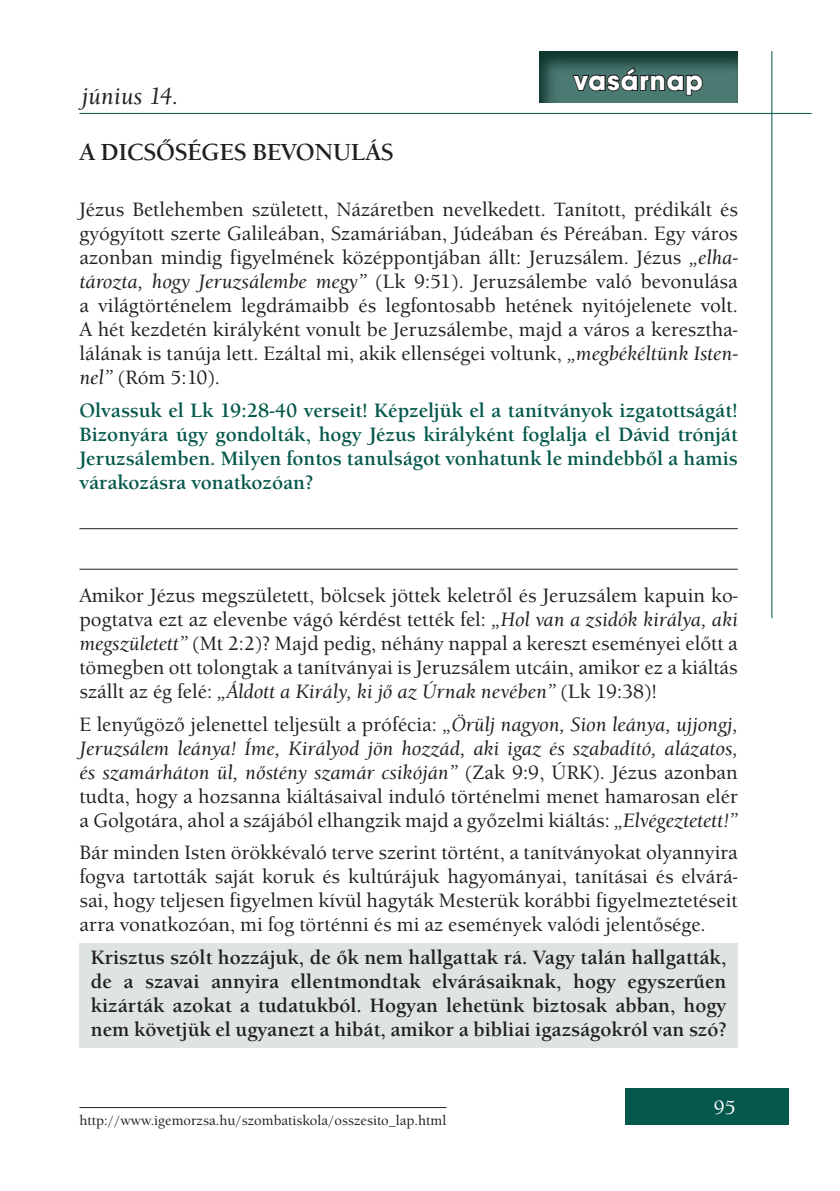
<style>
.page{position:relative;width:840px;height:1191px;background:#fff}
.page>*{position:absolute;margin:0;border:0;box-sizing:border-box;transform-origin:0 0}
.t1{font:700 28px "Avant Gar Got Itc TEE";letter-spacing:.04em;color:#fff}
.t2{font:700 24px "Berkeley Old Sty Itc TEE";color:#231f20}
.t3{font:italic 500 24px "Berkeley Old Sty Itc TEE";color:#231f20}
.t4{font:500 20px/24px "Berkeley Old Sty Itc TEE";color:#231f20;text-align:justify}
.t5{font:700 20px/24px "Berkeley Old Sty Itc TEE";color:#231f20;text-align:justify}
.t6{font:700 20px/24px "Berkeley Old Sty Itc TEE";color:#05584c;text-align:justify}
.t7{font:500 20px "Berkeley Old Sty Itc TEE";color:#fff}
.t8{font:500 14px "Berkeley Old Sty Itc TEE";color:#231f20}
.s1{font-style:italic}
</style>
<div class="page">
<div style="left:624px;top:1089px;width:164px;height:36px;background:#05584c"></div>
<hr style="left:79px;top:113px;width:732px;height:1px;background:#05584c">
<hr style="left:771px;top:51px;width:1px;height:567px;background:#05584c">
<div style="left:79px;top:943px;width:658px;height:104px;background:#dee4e3"></div>
<svg style="left:539px;top:51px;width:199px;height:52px;background:#325d56"></svg>
<svg style="left:570px;top:66px;width:134px;height:31px;background:#3d5d58"></svg>
<hr style="left:79px;top:528px;width:658px;height:1px;background:#231f20">
<hr style="left:79px;top:569px;width:658px;height:1px;background:#231f20">
<hr style="left:79px;top:1107px;width:367px;height:1px;background:#231f20">
<p class="t3" style="left:81px;top:82px;width:99px">június 14.</p>
<p class="t2" style="left:79px;top:138px;width:315px">A DICSŐSÉGES BEVONULÁS</p>
<h1 class="t1" style="left:574px;top:63px;width:130px">vasárnap</h1>
<p class="t4" style="left:79px;top:197px;width:659px">Jézus Betlehemben született, Názáretben nevelkedett. Tanított, prédikált és gyógyított szerte Galileában, Szamáriában, Júdeában és Péreában. Egy város azonban mindig figyelmének középpontjában állt: Jeruzsálem. Jézus <span class="s1">„elha&shy;tározta, hogy Jeruzsálembe megy”</span> (Lk 9:51). Jeruzsálembe való bevonulása a világtörténelem legdrámaibb és legfontosabb hetének nyitójelenete volt.<br>A hét kezdetén királyként vonult be Jeruzsálembe, majd a város a keresztha&shy;lálának is tanúja lett. Ezáltal mi, akik ellenségei voltunk, <span class="s1">„megbékéltünk Isten&shy;nel”</span> (Róm 5:10).</p>
<p class="t6" style="left:79px;top:398px;width:659px">Olvassuk el Lk 19:28-40 verseit! Képzeljük el a tanítványok izgatottságát!<br>Bizonyára úgy gondolták, hogy Jézus királyként foglalja el Dávid trónját Jeruzsálemben. Milyen fontos tanulságot vonhatunk le mindebből a hamis várakozásra vonatkozóan?</p>
<p class="t4" style="left:79px;top:584px;width:659px">Amikor Jézus megszületett, bölcsek jöttek keletről és Jeruzsálem kapuin ko&shy;pogtatva ezt az elevenbe vágó kérdést tették fel: <span class="s1">„Hol van a zsidók királya, aki megszületett”</span> (Mt 2:2)? Majd pedig, néhány nappal a kereszt eseményei előtt a tömegben ott tolongtak a tanítványai is Jeruzsálem utcáin, amikor ez a kiáltás szállt az ég felé: <span class="s1">„Áldott a Király, ki jő az Úrnak nevében”</span> (Lk 19:38)!</p>
<p class="t4" style="left:79px;top:712px;width:659px">E lenyűgöző jelenettel teljesült a prófécia: <span class="s1">„Örülj nagyon, Sion leánya, ujjongj, Jeruzsálem leánya! Íme, Királyod jön hozzád, aki igaz és szabadító, alázatos, és szamárháton ül, nőstény szamár csikóján”</span> (Zak 9:9, ÚRK). Jézus azonban tudta, hogy a hozsanna kiáltásaival induló történelmi menet hamarosan elér a Golgotára, ahol a szájából elhangzik majd a győzelmi kiáltás: <span class="s1">„Elvégeztetett!”</span></p>
<p class="t4" style="left:79px;top:841px;width:659px">Bár minden Isten örökkévaló terve szerint történt, a tanítványokat olyannyira fogva tartották saját koruk és kultúrájuk hagyományai, tanításai és elvárá&shy;sai, hogy teljesen figyelmen kívül hagyták Mesterük korábbi figyelmeztetéseit arra vonatkozóan, mi fog történni és mi az események valódi jelentősége.</p>
<p class="t5" style="left:91px;top:945px;width:636px">Krisztus szólt hozzájuk, de ők nem hallgattak rá. Vagy talán hallgatták, de a szavai annyira ellentmondtak elvárásaiknak, hogy egyszerűen kizárták azokat a tudatukból. Hogyan lehetünk biztosak abban, hogy nem követjük el ugyanezt a hibát, amikor a bibliai igazságokról van szó?</p>
<p class="t8" style="left:79px;top:1112px;width:368px">http://www.igemorzsa.hu/szombatiskola/osszesito_lap.html</p>
<p class="t7" style="left:713px;top:1096px;width:24px">95</p>
</div>
